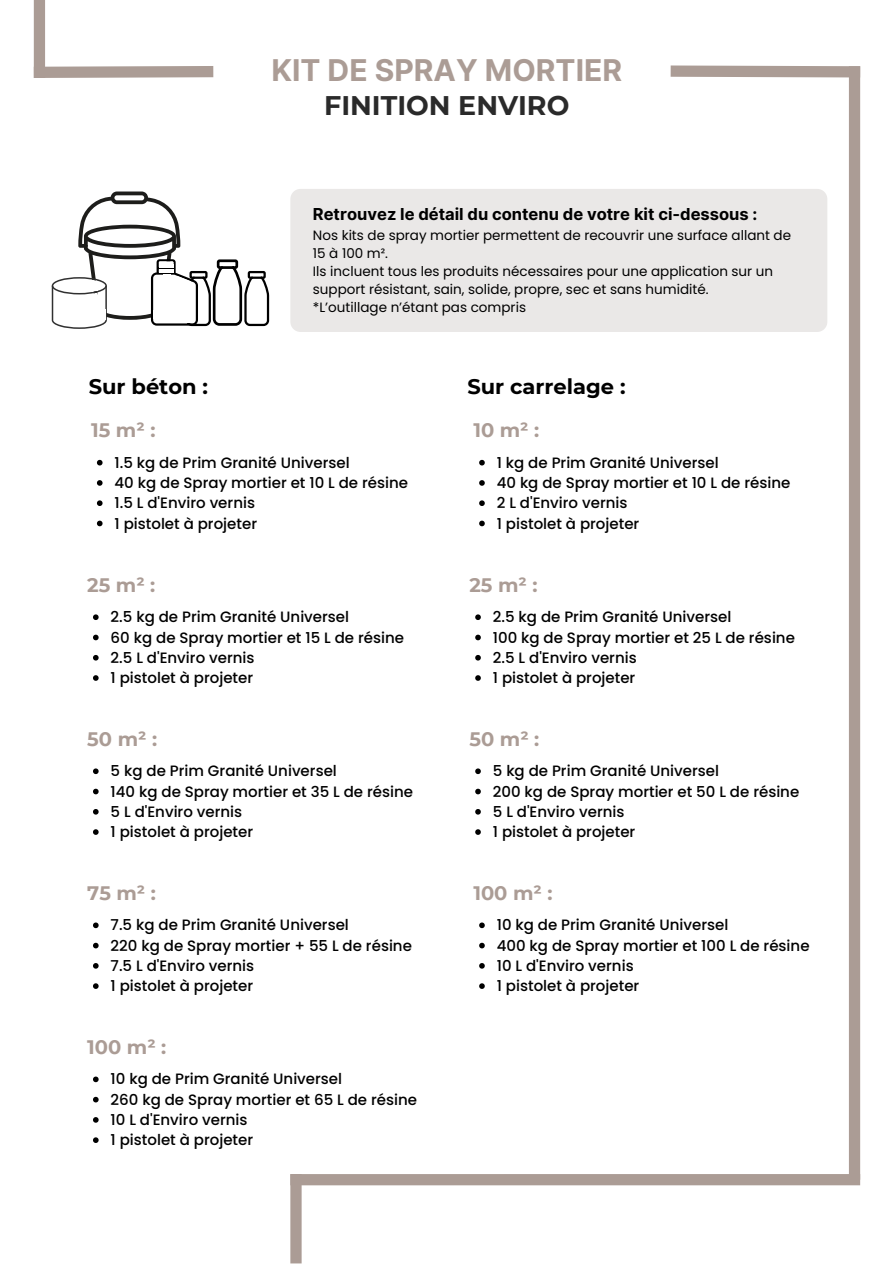
<style>
.page{position:relative;width:894px;height:1264px;background:#fff}
.page>*{position:absolute;margin:0;border:0;box-sizing:border-box;transform-origin:0 0}
.t1{font:700 30px "Inter";color:#ab9c95}
.t2{font:700 26.85px "Montserrat";color:#2a2a2a}
.t3{font:700 21px "Montserrat";color:#000}
.t4{font:700 19.5px "Montserrat";color:#ab9c95}
.t5{font:700 16.5px "Inter";color:#000}
.t6{font:500 15px "Poppins";color:#000}
.t7{font:13.5px/18px "Poppins";color:#000}
</style>
<div class="page">
<svg style="left:33px;top:60px;width:181px;height:18px"></svg>
<div style="left:34px;top:0;width:11px;height:78px;background:#ab9c95"></div>
<svg style="left:670px;top:65px;width:191px;height:18px"></svg>
<div style="left:848px;top:66px;width:11px;height:1113px;background:#ab9c95"></div>
<div style="left:290px;top:1173px;width:569px;height:12px;background:#ab9c95"></div>
<div style="left:290px;top:1174px;width:11px;height:89px;background:#ab9c95"></div>
<div style="left:290px;top:189px;width:537px;height:143px;background:#eae8e7;border-radius:10px"></div>
<svg style="left:52px;top:191px;width:217px;height:138px"></svg>
<svg style="left:93px;top:614px;width:6px;height:6px"></svg>
<svg style="left:93px;top:634px;width:6px;height:6px"></svg>
<svg style="left:93px;top:655px;width:6px;height:5px"></svg>
<svg style="left:93px;top:675px;width:6px;height:5px"></svg>
<svg style="left:93px;top:768px;width:6px;height:6px"></svg>
<svg style="left:93px;top:788px;width:6px;height:6px"></svg>
<svg style="left:93px;top:809px;width:6px;height:5px"></svg>
<svg style="left:93px;top:829px;width:6px;height:5px"></svg>
<svg style="left:97px;top:460px;width:5px;height:5px"></svg>
<svg style="left:97px;top:480px;width:5px;height:6px"></svg>
<svg style="left:97px;top:500px;width:5px;height:6px"></svg>
<svg style="left:97px;top:520px;width:5px;height:6px"></svg>
<svg style="left:93px;top:1076px;width:6px;height:6px"></svg>
<svg style="left:93px;top:1096px;width:6px;height:6px"></svg>
<svg style="left:93px;top:1117px;width:6px;height:5px"></svg>
<svg style="left:93px;top:1137px;width:6px;height:5px"></svg>
<svg style="left:93px;top:922px;width:6px;height:6px"></svg>
<svg style="left:93px;top:942px;width:6px;height:6px"></svg>
<svg style="left:93px;top:963px;width:6px;height:5px"></svg>
<svg style="left:93px;top:983px;width:6px;height:5px"></svg>
<svg style="left:475px;top:614px;width:5px;height:6px"></svg>
<svg style="left:475px;top:634px;width:5px;height:6px"></svg>
<svg style="left:475px;top:655px;width:5px;height:5px"></svg>
<svg style="left:475px;top:675px;width:5px;height:5px"></svg>
<svg style="left:475px;top:768px;width:5px;height:6px"></svg>
<svg style="left:475px;top:788px;width:5px;height:6px"></svg>
<svg style="left:475px;top:809px;width:5px;height:5px"></svg>
<svg style="left:475px;top:829px;width:5px;height:5px"></svg>
<svg style="left:479px;top:460px;width:5px;height:5px"></svg>
<svg style="left:479px;top:480px;width:5px;height:6px"></svg>
<svg style="left:479px;top:500px;width:5px;height:6px"></svg>
<svg style="left:479px;top:520px;width:5px;height:6px"></svg>
<svg style="left:479px;top:922px;width:5px;height:6px"></svg>
<svg style="left:479px;top:942px;width:5px;height:6px"></svg>
<svg style="left:479px;top:963px;width:5px;height:5px"></svg>
<svg style="left:479px;top:983px;width:5px;height:5px"></svg>
<p class="t1" style="left:271px;top:53px;width:352px">KIT DE SPRAY MORTIER</p>
<p class="t2" style="left:324px;top:89px;width:247px">FINITION ENVIRO</p>
<p class="t5" style="left:313px;top:204px;width:446px">Retrouvez le détail du contenu de votre kit ci-dessous :</p>
<h1 class="t7" style="left:313px;top:226px;width:479px">Nos kits de spray mortier permettent de recouvrir une surface allant de<br>15 à 100 m².</h1>
<p class="t7" style="left:313px;top:262px;width:461px">Ils incluent tous les produits nécessaires pour une application sur un support résistant, sain, solide, propre, sec et sans humidité.</p>
<p class="t7" style="left:313px;top:298px;width:214px">*L’outillage n’étant pas compris</p>
<p class="t3" style="left:89px;top:373px;width:121px">Sur béton :</p>
<p class="t3" style="left:467px;top:373px;width:160px">Sur carrelage :</p>
<h3 class="t4" style="left:91px;top:418px;width:66px">15 m² :</h3>
<p class="t6" style="left:114px;top:452px;width:236px">1.5 kg de Prim Granité Universel</p>
<p class="t6" style="left:114px;top:472px;width:295px">40 kg de Spray mortier et 10 L de résine</p>
<h3 class="t6" style="left:114px;top:492px;width:142px">1.5 L d'Enviro vernis</h3>
<h3 class="t6" style="left:114px;top:513px;width:144px">1 pistolet à projeter</h3>
<p class="t4" style="left:87px;top:573px;width:70px">25 m² :</p>
<p class="t6" style="left:111px;top:606px;width:240px">2.5 kg de Prim Granité Universel</p>
<h2 class="t6" style="left:111px;top:626px;width:295px">60 kg de Spray mortier et 15 L de résine</h2>
<p class="t6" style="left:111px;top:647px;width:145px">2.5 L d'Enviro vernis</p>
<p class="t6" style="left:111px;top:667px;width:144px">1 pistolet à projeter</p>
<p class="t4" style="left:87px;top:727px;width:71px">50 m² :</p>
<p class="t6" style="left:111px;top:760px;width:228px">5 kg de Prim Granité Universel</p>
<p class="t6" style="left:111px;top:780px;width:304px">140 kg de Spray mortier et 35 L de résine</p>
<p class="t6" style="left:111px;top:801px;width:133px">5 L d'Enviro vernis</p>
<p class="t6" style="left:111px;top:821px;width:144px">1 pistolet à projeter</p>
<h3 class="t4" style="left:87px;top:881px;width:70px">75 m² :</h3>
<p class="t6" style="left:111px;top:914px;width:240px">7.5 kg de Prim Granité Universel</p>
<p class="t6" style="left:111px;top:934px;width:303px">220 kg de Spray mortier + 55 L de résine</p>
<p class="t6" style="left:111px;top:955px;width:145px">7.5 L d'Enviro vernis</p>
<p class="t6" style="left:111px;top:975px;width:144px">1 pistolet à projeter</p>
<h3 class="t4" style="left:87px;top:1035px;width:81px">100 m² :</h3>
<p class="t6" style="left:111px;top:1068px;width:233px">10 kg de Prim Granité Universel</p>
<p class="t6" style="left:111px;top:1088px;width:308px">260 kg de Spray mortier et 65 L de résine</p>
<p class="t6" style="left:111px;top:1109px;width:138px">10 L d'Enviro vernis</p>
<p class="t6" style="left:111px;top:1129px;width:144px">1 pistolet à projeter</p>
<p class="t4" style="left:473px;top:418px;width:67px">10 m² :</p>
<h3 class="t6" style="left:496px;top:452px;width:223px">1 kg de Prim Granité Universel</h3>
<p class="t6" style="left:496px;top:472px;width:295px">40 kg de Spray mortier et 10 L de résine</p>
<p class="t6" style="left:496px;top:492px;width:132px">2 L d'Enviro vernis</p>
<p class="t6" style="left:496px;top:513px;width:144px">1 pistolet à projeter</p>
<p class="t4" style="left:469px;top:573px;width:70px">25 m² :</p>
<h3 class="t6" style="left:492px;top:606px;width:240px">2.5 kg de Prim Granité Universel</h3>
<p class="t6" style="left:492px;top:626px;width:303px">100 kg de Spray mortier et 25 L de résine</p>
<p class="t6" style="left:492px;top:647px;width:145px">2.5 L d'Enviro vernis</p>
<p class="t6" style="left:492px;top:667px;width:144px">1 pistolet à projeter</p>
<p class="t4" style="left:469px;top:727px;width:71px">50 m² :</p>
<h3 class="t6" style="left:492px;top:760px;width:228px">5 kg de Prim Granité Universel</h3>
<p class="t6" style="left:492px;top:780px;width:308px">200 kg de Spray mortier et 50 L de résine</p>
<p class="t6" style="left:492px;top:801px;width:133px">5 L d'Enviro vernis</p>
<p class="t6" style="left:492px;top:821px;width:144px">1 pistolet à projeter</p>
<p class="t4" style="left:473px;top:881px;width:81px">100 m² :</p>
<h3 class="t6" style="left:496px;top:914px;width:233px">10 kg de Prim Granité Universel</h3>
<p class="t6" style="left:496px;top:934px;width:314px">400 kg de Spray mortier et 100 L de résine</p>
<p class="t6" style="left:496px;top:955px;width:138px">10 L d'Enviro vernis</p>
<p class="t6" style="left:496px;top:975px;width:144px">1 pistolet à projeter</p>
</div>
